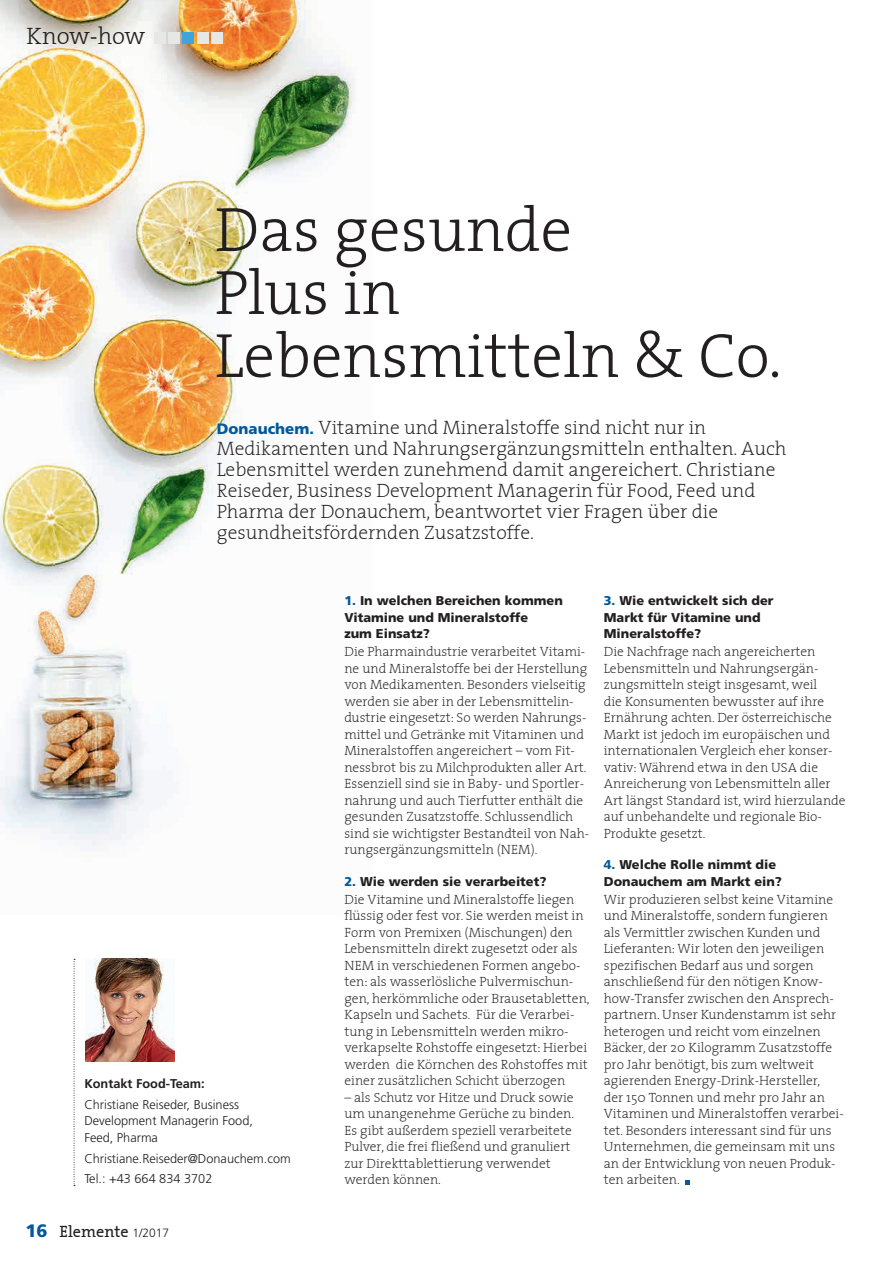
<style>
.page{position:relative;width:893px;height:1263px;background:#fff}
.page>*{position:absolute;margin:0;border:0;box-sizing:border-box;transform-origin:0 0}
.t1{font:63px/63px "The Serif Light Plain";color:#231f20}
.t2{font:24px "The Serif Light Plain";color:#231f20}
.t3{font:19.5px/21px "The Serif Extra Light Plain";color:#231f20}
.t4{font:16.2px "The Serif Plain";color:#231f20}
.t5{font:13.5px/16.5px "The Serif Extra Light Plain";color:#231f20}
.t6{font:900 12.75px/16.5px "Frutiger";color:#231f20}
.t7{font:300 12.75px/16.5px "Frutiger";color:#231f20}
.t8{font:700 12.75px "Frutiger";color:#231f20}
.s1{font-family:"Frutiger";font-weight:900;font-size:15px;color:#00599b}
.s2{font-family:"Frutiger";font-weight:900;font-size:18px;color:#00599b}
.s3{font-family:"Frutiger";font-weight:300;font-size:12px}
.s4{color:#00599b}
</style>
<div class="page">
<img style="left:0;top:0;width:354px;height:851px">
<div style="left:154px;top:32px;width:11px;height:12px;background:#e5e8e5"></div>
<div style="left:168px;top:32px;width:12px;height:12px;background:#e5e8e5"></div>
<div style="left:183px;top:32px;width:11px;height:12px;background:#3fa4dc"></div>
<div style="left:197px;top:32px;width:12px;height:12px;background:#e5e8e5"></div>
<div style="left:212px;top:32px;width:11px;height:12px;background:#e5e8e5"></div>
<svg style="left:74px;top:959px;width:1px;height:227px"></svg>
<svg style="left:685px;top:1180px;width:5px;height:4px"></svg>
<img style="left:85px;top:959px;width:89px;height:102px">
<h2 class="t2" style="left:27px;top:16px;width:120px">Know-how</h2>
<h1 class="t1" style="left:215px;top:196px;width:568px">Das gesunde<br>Plus in<br>Lebensmitteln &amp; Co.</h1>
<p class="t3" style="left:217px;top:416px;width:571px"><span class="s1">Donauchem.</span> Vitamine und Mineralstoffe sind nicht nur in Medikamenten und Nahrungsergänzungsmitteln enthalten. Auch Lebensmittel werden zunehmend damit angereichert. Christiane Reiseder, Business Development Managerin für Food, Feed und Pharma der Donauchem, beantwortet vier Fragen über die gesundheitsfördernden Zusatzstoffe.</p>
<p class="t8" style="left:84px;top:1076px;width:122px">Kontakt Food-Team:</p>
<p class="t7" style="left:84px;top:1096px;width:170px">Christiane Reiseder, Business<br>Development Managerin Food,<br>Feed, Pharma</p>
<p class="t7" style="left:84px;top:1148px;width:208px;line-height:20.7px">Christiane.Reiseder@Donauchem.com<br>Tel.: +43 664 834 3702</p>
<p class="t4" style="left:26px;top:1218px;width:145px"><span class="s2">16</span> Elemente <span class="s3">1/2017</span></p>
<p class="t6" style="left:344px;top:593px;width:220px"><span class="s4">1.</span> In welchen Bereichen kommen<br>Vitamine und Mineralstoffe<br>zum -Einsatz?</p>
<p class="t5" style="left:344px;top:643px;width:246px">Die Pharmaindustrie verarbeitet Vitami&shy;ne und Mineralstoffe bei der Herstellung von Medikamenten. Besonders vielseitig werden sie aber in der Lebensmittelin&shy;dustrie eingesetzt: So werden Nahrungs&shy;mittel und Getränke mit Vitaminen und Mineralstoffen angereichert – vom Fit&shy;nessbrot bis zu Milchprodukten aller Art.<br>Essenziell sind sie in Baby- und Sportler&shy;nahrung und auch Tierfutter enthält die gesunden Zusatzstoffe. Schlussendlich sind sie wichtigster Bestandteil von Nah&shy;rungsergänzungsmitteln (NEM).</p>
<p class="t6" style="left:344px;top:873px;width:204px"><span class="s4">2.</span> Wie werden sie verarbeitet?</p>
<p class="t5" style="left:344px;top:890px;width:247px">Die Vitamine und Mineralstoffe liegen flüssig oder fest vor. Sie werden meist in Form von Premixen (Mischungen) den Lebensmitteln direkt zugesetzt oder als NEM in verschiedenen Formen angebo&shy;ten: als wasserlösliche Pulvermischun&shy;gen, herkömmliche oder Brausetabletten, Kapseln und Sachets. Für die Verarbei&shy;tung in Lebensmitteln werden mikro&shy;verkapselte Rohstoffe eingesetzt: Hierbei werden die Körnchen des Rohstoffes mit einer zusätzlichen Schicht überzogen</p>
<p class="t5" style="left:344px;top:1088px;width:231px">– als Schutz vor Hitze und Druck sowie um unangenehme Gerüche zu binden.<br>Es gibt außerdem speziell verarbeitete Pulver, die frei fließend und granuliert zur Direkttablettierung verwendet werden können.</p>
<p class="t6" style="left:604px;top:593px;width:171px"><span class="s4">3.</span> Wie entwickelt sich der<br>Markt für Vitamine und<br>Mineralstoffe?</p>
<p class="t5" style="left:604px;top:643px;width:243px">Die Nachfrage nach angereicherten Lebensmitteln und Nahrungsergän&shy;zungsmitteln steigt insgesamt, weil<br>die Konsumenten bewusster auf ihre Ernährung achten. Der österreichische Markt ist jedoch im europäischen und internationalen Vergleich eher konser&shy;vativ: Während etwa in den USA die Anreicherung von Lebensmitteln aller Art längst Standard ist, wird hierzulande auf unbehandelte und regionale Bio-Produkte gesetzt.</p>
<p class="t6" style="left:604px;top:857px;width:180px"><span class="s4">4.</span> Welche Rolle nimmt die<br>Donauchem am Markt ein?</p>
<p class="t5" style="left:604px;top:890px;width:241px">Wir produzieren selbst keine Vitamine und Mineralstoffe, sondern fungieren als Vermittler zwischen Kunden und Lieferanten: Wir loten den jeweiligen spezifischen Bedarf aus und sorgen anschließend für den nötigen Know&shy;how-Transfer zwischen den Ansprech&shy;partnern. Unser Kundenstamm ist sehr heterogen und reicht vom einzelnen Bäcker, der 20 Kilogramm Zusatzstoffe pro Jahr benötigt, bis zum weltweit agierenden Energy-Drink-Hersteller,<br>der 150 Tonnen und mehr pro Jahr an Vitaminen und Mineralstoffen verarbei&shy;tet. Besonders interessant sind für uns Unternehmen, die gemeinsam mit uns an der Entwicklung von neuen Produk&shy;ten arbeiten.</p>
</div>
